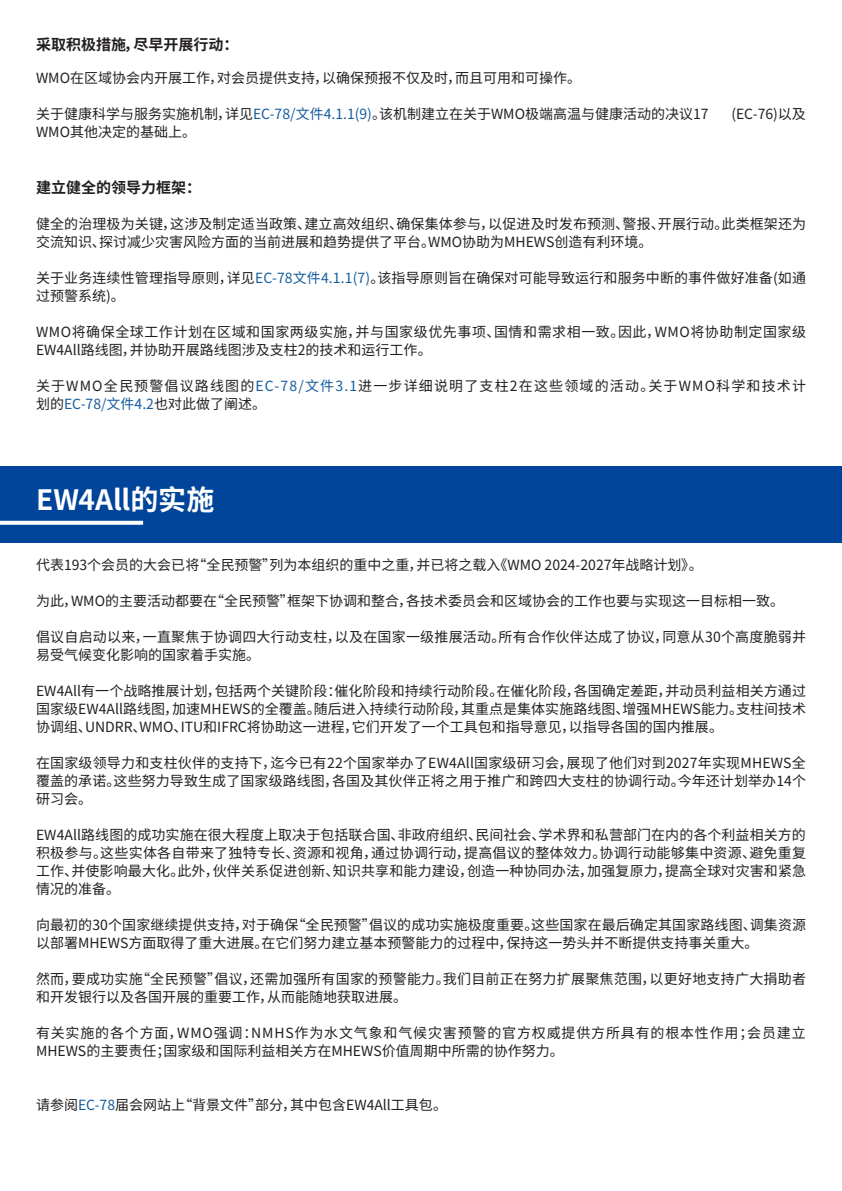
<style>
.page{position:relative;width:842px;height:1191px;background:#fff}
.page>*{position:absolute;margin:0;border:0;box-sizing:border-box;transform-origin:0 0}
.Body{font:700 28px "Noto Sans CJ Ksc";color:#fff}
.t1{font:700 15px "Noto Sans CJ Ksc";color:#231f20}
.t2{font:14px/18px "Noto Sans CJ Ksc";color:#231f20}
.t3{font:14px/18px "Noto Sans CJ Ksc";letter-spacing:.06em;color:#231f20}
.t4{font:14px/18px "Noto Sans CJ Ksc";letter-spacing:.04em;color:#231f20}
.t5{font:14px/18px "Noto Sans CJ Ksc";letter-spacing:.02em;color:#231f20}
.t6{font:14px/18px "Noto Sans CJ Ksc";letter-spacing:.085em;color:#231f20}
.s1{color:#175d9e}
</style>
<div class="page">
<div style="left:0;top:466px;width:842px;height:77px;background:#004599"></div>
<svg style="left:0;top:521px;width:143px;height:4px"></svg>
<p class="t1" style="left:36px;top:36px;width:204px">采取积极措施，尽早开展行动：</p>
<p class="t2" style="left:36px;top:69px;width:547px">WMO在区域协会内开展工作，对会员提供支持，以确保预报不仅及时，而且可用和可操作。</p>
<p class="t2" style="left:36px;top:105px;width:674px">关于健康科学与服务实施机制，详见<span class="s1">EC-78/文件4.1.1(9)</span>。该机制建立在关于WMO极端高温与健康活动的决议17</p>
<p class="t2" style="left:731px;top:105px;width:76px">(EC-76)以及</p>
<p class="t2" style="left:36px;top:123px;width:162px">WMO其他决定的基础上。</p>
<p class="t1" style="left:36px;top:179px;width:166px">建立健全的领导力框架：</p>
<p class="t2" style="left:36px;top:215px;width:772px">健全的治理极为关键，这涉及制定适当政策、建立高效组织、确保集体参与，以促进及时发布预测、警报、开展行动。此类框架还为交流知识、探讨减少灾害风险方面的当前进展和趋势提供了平台。WMO协助为MHEWS创造有利环境。</p>
<p class="t2" style="left:36px;top:269px;width:771px">关于业务连续性管理指导原则，详见<span class="s1">EC-78文件4.1.1(7)</span>。该指导原则旨在确保对可能导致运行和服务中断的事件做好准备(如通过预警系统)。</p>
<p class="t4" style="left:36px;top:323px;width:772px">WMO将确保全球工作计划在区域和国家两级实施，并与国家级优先事项、国情和需求相一致。因此，WMO将协助制定国家级<br>EW4All路线图，并协助开展路线图涉及支柱2的技术和运行工作。</p>
<p class="t6" style="left:36px;top:377px;width:771px">关于WMO全民预警倡议路线图的<span class="s1">EC-78/文件3.1</span>进一步详细说明了支柱2在这些领域的活动。关于WMO科学和技术计划的<span class="s1">EC-78/文件4.2</span>也对此做了阐述。</p>
<p class="Body" style="left:36px;top:484px;width:180px">EW4All的实施</p>
<p class="t2" style="left:36px;top:556px;width:668px">代表193个会员的大会已将“全民预警”列为本组织的重中之重，并已将之载入《WMO 2024-2027年战略计划》。</p>
<p class="t2" style="left:36px;top:592px;width:750px">为此，WMO的主要活动都要在“全民预警”框架下协调和整合，各技术委员会和区域协会的工作也要与实现这一目标相一致。</p>
<p class="t2" style="left:36px;top:628px;width:772px">倡议自启动以来，一直聚焦于协调四大行动支柱，以及在国家一级推展活动。所有合作伙伴达成了协议，同意从30个高度脆弱并易受气候变化影响的国家着手实施。</p>
<p class="t2" style="left:36px;top:682px;width:772px;text-align:justify">EW4All有一个战略推展计划，包括两个关键阶段：催化阶段和持续行动阶段。在催化阶段，各国确定差距，并动员利益相关方通过国家级EW4All路线图，加速MHEWS的全覆盖。随后进入持续行动阶段，其重点是集体实施路线图、增强MHEWS能力。支柱间技术协调组、UNDRR、WMO、ITU和IFRC将协助这一进程，它们开发了一个工具包和指导意见，以指导各国的国内推展。</p>
<p class="t2" style="left:36px;top:754px;width:772px;text-align:justify">在国家级领导力和支柱伙伴的支持下，迄今已有22个国家举办了EW4All国家级研习会，展现了他们对到2027年实现MHEWS全覆盖的承诺。这些努力导致生成了国家级路线图，各国及其伙伴正将之用于推广和跨四大支柱的协调行动。今年还计划举办14个研习会。</p>
<p class="t2" style="left:36px;top:826px;width:772px;text-align:justify">EW4All路线图的成功实施在很大程度上取决于包括联合国、非政府组织、民间社会、学术界和私营部门在内的各个利益相关方的积极参与。这些实体各自带来了独特专长、资源和视角，通过协调行动，提高倡议的整体效力。协调行动能够集中资源、避免重复工作、并使影响最大化。此外，伙伴关系促进创新、知识共享和能力建设，创造一种协同办法，加强复原力，提高全球对灾害和紧急情况的准备。</p>
<p class="t2" style="left:36px;top:916px;width:772px">向最初的30个国家继续提供支持，对于确保“全民预警”倡议的成功实施极度重要。这些国家在最后确定其国家路线图、调集资源以部署MHEWS方面取得了重大进展。在它们努力建立基本预警能力的过程中，保持这一势头并不断提供支持事关重大。</p>
<p class="t5" style="left:36px;top:970px;width:772px">然而，要成功实施“全民预警”倡议，还需加强所有国家的预警能力。我们目前正在努力扩展聚焦范围，以更好地支持广大捐助者和开发银行以及各国开展的重要工作，从而能随地获取进展。</p>
<p class="t3" style="left:36px;top:1024px;width:771px">有关实施的各个方面，WMO强调：NMHS作为水文气象和气候灾害预警的官方权威提供方所具有的根本性作用；会员建立<br>MHEWS的主要责任；国家级和国际利益相关方在MHEWS价值周期中所需的协作努力。</p>
<p class="t2" style="left:36px;top:1096px;width:413px">请参阅<span class="s1">EC-78</span>届会网站上“背景文件”部分，其中包含EW4All工具包。</p>
</div>
